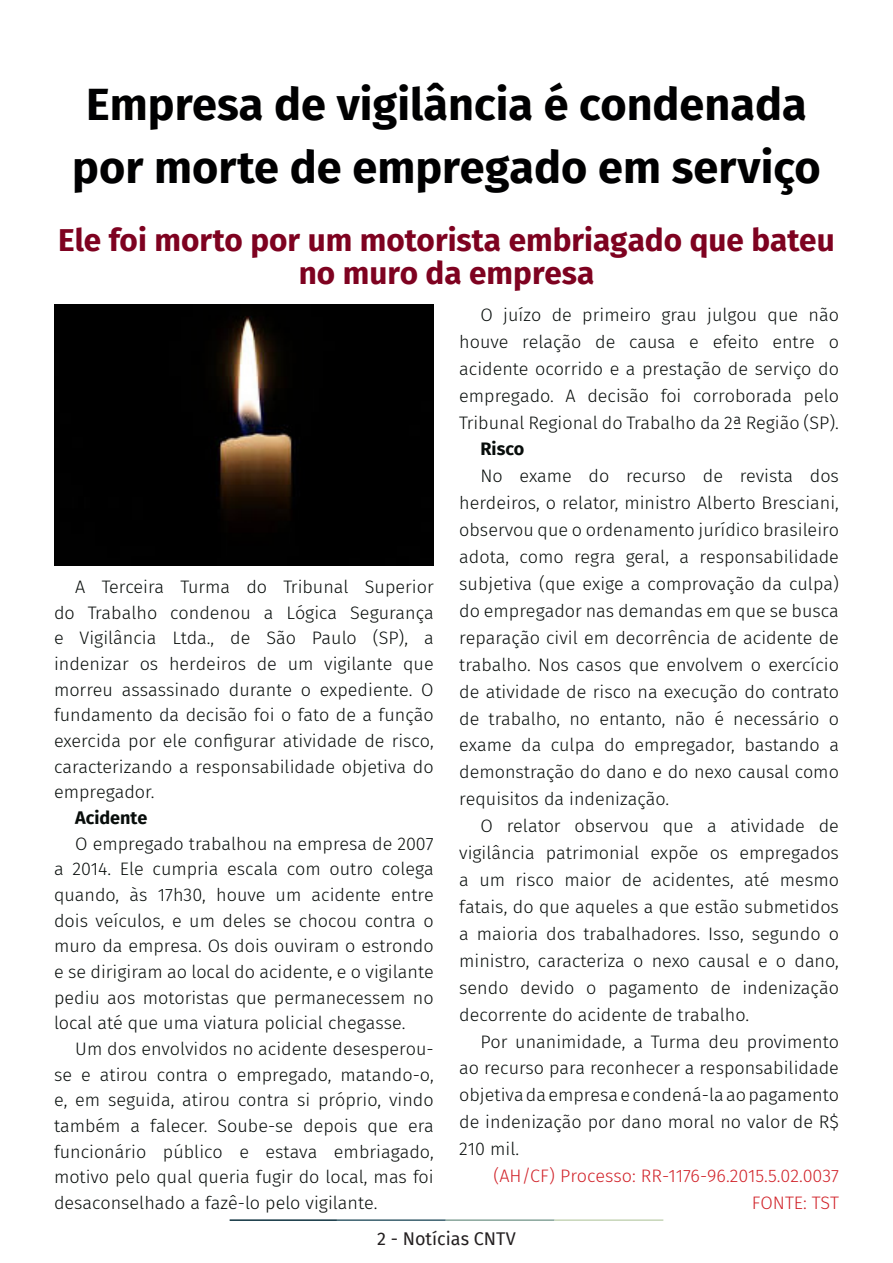
<style>
.page{position:relative;width:893px;height:1263px;background:#fff}
.page>*{position:absolute;margin:0;border:0;box-sizing:border-box;transform-origin:0 0}
.t1{font:700 45px/63px "Fira Sans";color:#000001;text-align:center}
.t2{font:700 31.5px/33px "Fira Sans";color:#7e0220;text-align:center}
.t3{font:300 18px/26.8px "Fira Sans";color:#080d0b;text-align:justify}
.t4{font:300 18px "Fira Sans";color:#d1232a}
.t5{font:18px "Fira Sans";color:#231f20}
.t6{font:700 18px "Fira Sans";color:#080d0b}
</style>
<div class="page">
<hr style="left:230px;top:1219px;width:107px;height:2px;background:#0e323f">
<hr style="left:337px;top:1219px;width:109px;height:2px;background:#3a5f6d">
<hr style="left:446px;top:1219px;width:109px;height:2px;background:#87a59a">
<hr style="left:555px;top:1219px;width:108px;height:2px;background:#c6d5b7">
<img style="left:54px;top:304px;width:380px;height:261px">
<p class="t1" style="left:72px;top:69px;width:750px">Empresa de vigilância é condenada por morte de empregado em serviço</p>
<p class="t2" style="left:58px;top:221px;width:778px">Ele foi morto por um motorista embriagado que bateu no muro da empresa</p>
<p class="t3" style="left:54px;top:574px;width:381px;line-height:25.7px;text-indent:21px">A Terceira Turma do Tribunal Superior do Trabalho condenou a Lógica Segurança e Vigilância Ltda., de São Paulo (SP), a indenizar os herdeiros de um vigilante que morreu assassinado durante o expediente. O fundamento da decisão foi o fato de a função exercida por ele configurar atividade de risco, caracterizando a responsabilidade objetiva do empregador.</p>
<p class="t6" style="left:75px;top:802px;width:74px">Acidente</p>
<p class="t3" style="left:54px;top:830px;width:381px;line-height:25.7px;text-indent:21px">O empregado trabalhou na empresa de 2007 a 2014. Ele cumpria escala com outro colega quando, às 17h30, houve um acidente entre dois veículos, e um deles se chocou contra o muro da empresa. Os dois ouviram o estrondo e se dirigiram ao local do acidente, e o vigilante pediu aos motoristas que permanecessem no local até que uma viatura policial chegasse.</p>
<p class="t3" style="left:54px;top:1036px;width:381px;line-height:25.7px;text-indent:21px">Um dos envolvidos no acidente desesperou&shy;se e atirou contra o empregado, matando-o, e, em seguida, atirou contra si próprio, vindo também a falecer. Soube-se depois que era funcionário público e estava embriagado, motivo pelo qual queria fugir do local, mas foi desaconselhado a fazê-lo pelo vigilante.</p>
<p class="t3" style="left:459px;top:301px;width:381px;text-indent:21px">O juízo de primeiro grau julgou que não houve relação de causa e efeito entre o acidente ocorrido e a prestação de serviço do empregado. A decisão foi corroborada pelo Tribunal Regional do Trabalho da 2ª Região (SP).</p>
<p class="t6" style="left:480px;top:434px;width:45px">Risco</p>
<p class="t3" style="left:459px;top:463px;width:381px;text-indent:21px">No exame do recurso de revista dos herdeiros, o relator, ministro Alberto Bresciani, observou que o ordenamento jurídico brasileiro adota, como regra geral, a responsabilidade subjetiva (que exige a comprovação da culpa) do empregador nas demandas em que se busca reparação civil em decorrência de acidente de trabalho. Nos casos que envolvem o exercício de atividade de risco na execução do contrato de trabalho, no entanto, não é necessário o exame da culpa do empregador, bastando a demonstração do dano e do nexo causal como requisitos da indenização.</p>
<p class="t3" style="left:459px;top:812px;width:381px;text-indent:21px">O relator observou que a atividade de vigilância patrimonial expõe os empregados a um risco maior de acidentes, até mesmo fatais, do que aqueles a que estão submetidos a maioria dos trabalhadores. Isso, segundo o ministro, caracteriza o nexo causal e o dano, sendo devido o pagamento de indenização decorrente do acidente de trabalho.</p>
<p class="t3" style="left:459px;top:1028px;width:381px;text-indent:21px">Por unanimidade, a Turma deu provimento ao recurso para reconhecer a responsabilidade objetiva da empresa e condená-la ao pagamento de indenização por dano moral no valor de R$ 210 mil.</p>
<p class="t4" style="left:494px;top:1163px;width:347px">(AH/CF) Processo: RR-1176-96.2015.5.02.0037</p>
<p class="t4" style="left:752px;top:1190px;width:89px">FONTE: TST</p>
<p class="t5" style="left:377px;top:1225px;width:140px">2 - Notícias CNTV</p>
</div>
